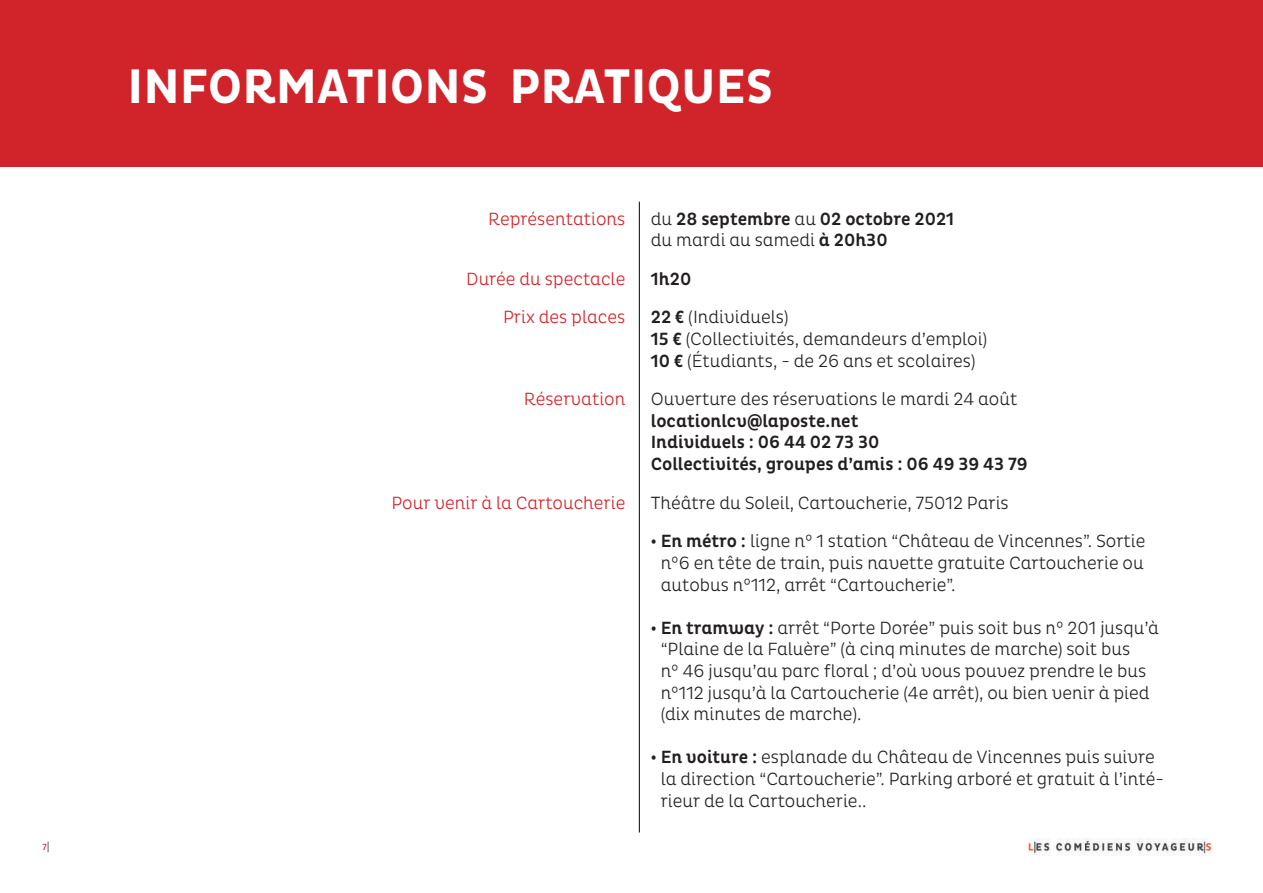
<style>
.page{position:relative;width:1263px;height:893px;background:#fff}
.page>*{position:absolute;margin:0;border:0;box-sizing:border-box;transform-origin:0 0}
.t1{font:700 49.5px "Pluto Cond";color:#fff}
.t2{font:300 18px/21.6px "Pluto Cond";color:#231f20}
.t3{font:500 18px/21.6px "Pluto Cond";color:#231f20}
.t4{font:300 18px "Pluto Cond";color:#d1232a}
.t5{font:9px "Pluto Cond";color:#d1232a}
.s1{font-weight:300;font-size:12px;color:#231f20}
.s2{font-weight:300}
.s3{font-weight:500}
</style>
<div class="page">
<img style="left:1028px;top:838px;width:184px;height:18px">
<div style="left:0;top:0;width:1262px;height:167px;background:#d1232a"></div>
<hr style="left:639px;top:202px;width:1px;height:630px;background:#231f20">
<p class="t5" style="left:43px;top:842px;width:9px">7<span class="s1">|</span></p>
<h1 class="t1" style="left:127px;top:58px;width:647px">INFORMATIONS PRATIQUES</h1>
<p class="t4" style="left:488px;top:208px;width:139px">Représentations</p>
<p class="t3" style="left:651px;top:208px;width:305px"><span class="s2">du</span> 28 septembre <span class="s2">au</span> 02 octobre 2021 <span class="s2">du mardi au samedi</span> à 20h30</p>
<p class="t4" style="left:466px;top:269px;width:161px">Durée du spectacle</p>
<p class="t3" style="left:651px;top:268px;width:42px">1h20</p>
<p class="t4" style="left:503px;top:307px;width:124px">Prix des places</p>
<p class="t2" style="left:651px;top:307px;width:338px"><span class="s3">22 €</span> (Individuels)<br><span class="s3">15 €</span> (Collectivités, demandeurs d’emploi)<br><span class="s3">10 €</span> (Étudiants, - de 26 ans et scolaires)</p>
<p class="t4" style="left:524px;top:389px;width:103px">Réservation</p>
<p class="t2" style="left:651px;top:388px;width:368px">Ouverture des réservations le mardi 24 août</p>
<p class="t3" style="left:651px;top:410px;width:378px">locationlcv@laposte.net<br>Individuels : 06 44 02 73 30<br>Collectivités, groupes d’amis : 06 49 39 43 79</p>
<p class="t4" style="left:391px;top:492px;width:235px">Pour venir à la Cartoucherie</p>
<p class="t2" style="left:651px;top:492px;width:359px">Théâtre du Soleil, Cartoucherie, 75012 Paris</p>
<p class="t2" style="left:661px;top:531px;width:486px;text-align:justify;text-indent:-10px"><span class="s3">• En métro :</span> ligne n° 1 station “Château de Vincennes”. Sortie n°6 en tête de train, puis navette gratuite Cartoucherie ou autobus n°112, arrêt “Cartoucherie”.</p>
<p class="t2" style="left:661px;top:617px;width:500px;text-indent:-10px"><span class="s3">• En tramway :</span> arrêt “Porte Dorée” puis soit bus n° 201 jusqu’à “Plaine de la Faluère” (à cinq minutes de marche) soit bus<br>n° 46 jusqu’au parc floral ; d’où vous pouvez prendre le bus n°112 jusqu’à la Cartoucherie (4e arrêt), ou bien venir à pied (dix minutes de marche).</p>
<p class="t2" style="left:661px;top:747px;width:505px;text-indent:-10px"><span class="s3">• En voiture :</span> esplanade du Château de Vincennes puis suivre la direction “Cartoucherie”. Parking arboré et gratuit à l’inté&shy;rieur de la Cartoucherie..</p>
</div>
